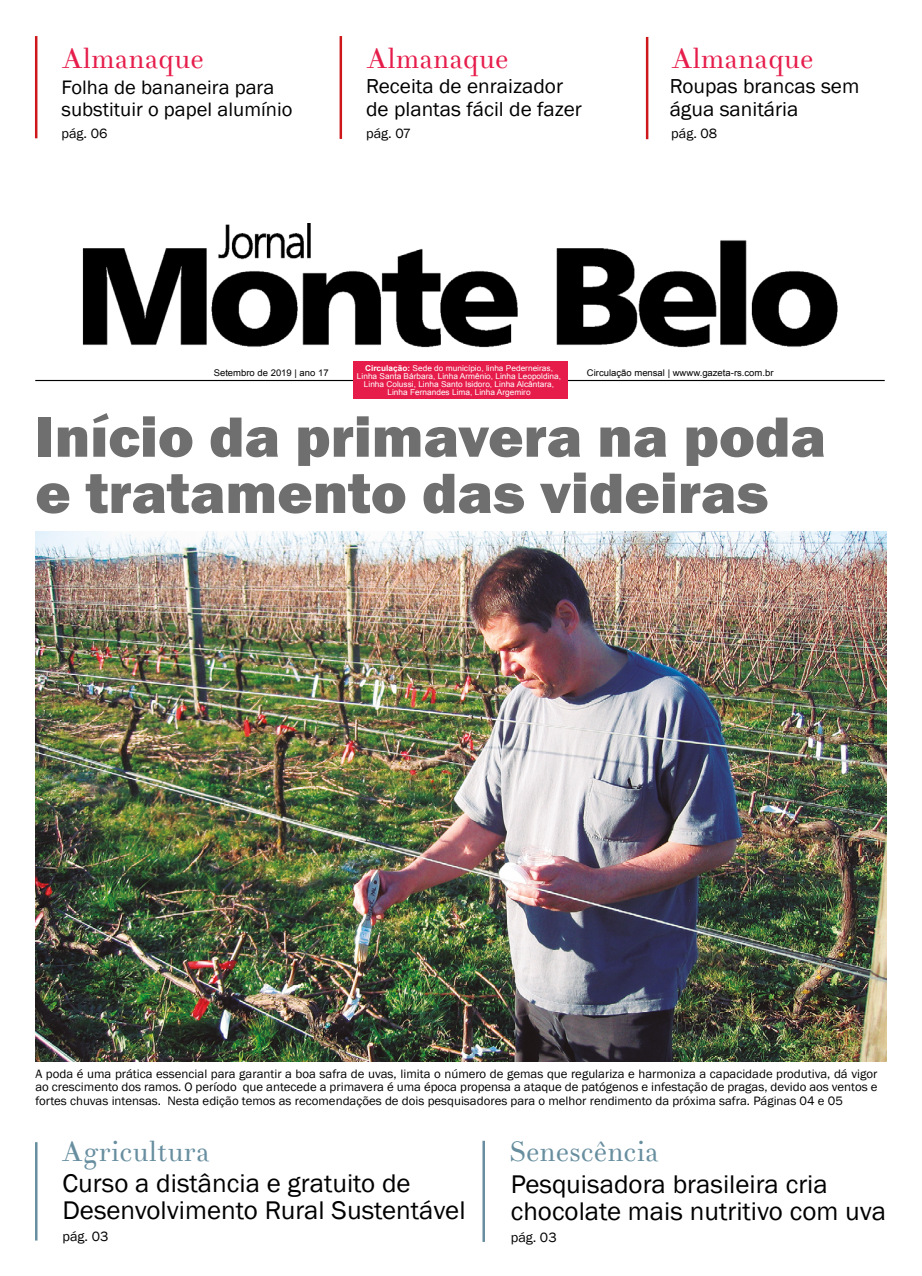
<style>
.page{position:relative;width:922px;height:1276px;background:#fff}
.page>*{position:absolute;margin:0;border:0;box-sizing:border-box;transform-origin:0 0}
.t1{font:800 58.75px/56.2px "Franklin Gothic";color:#706f6f}
.t2{font:27.62px "Theano Didot";color:#e61d4b}
.t3{font:27.62px "Theano Didot";color:#678e9f}
.t4{font:26.25px/27.5px "Franklin Gothic";color:#000}
.t5{font:20.75px/23px "Franklin Gothic";color:#000}
.t6{font:20px/22.5px "Franklin Gothic";color:#000}
.t7{font:13.88px "Franklin Gothic";color:#000}
.t8{font:12.5px/13.8px "Franklin Gothic";color:#000;text-align:justify}
.t9{font:9.25px "Arial";color:#000}
.t10{font:8px/8px "Arial";color:#fff;text-align:center}
.s1{font-weight:700}
</style>
<div class="page">
<hr style="left:35px;top:36px;width:2px;height:102px;background:#cd171a">
<img style="left:82px;top:223px;width:756px;height:142px">
<hr style="left:35px;top:380px;width:849px;height:1px;background:#000">
<div style="left:352px;top:361px;width:215px;height:38px;background:#e61d4b"></div>
<hr style="left:35px;top:1142px;width:2px;height:98px;background:#678e9f">
<hr style="left:482px;top:1140px;width:3px;height:102px;background:#678e9f">
<hr style="left:339px;top:36px;width:3px;height:103px;background:#cd171a">
<hr style="left:645px;top:37px;width:3px;height:102px;background:#cd171a">
<img style="left:36px;top:531px;width:850px;height:530px">
<h2 class="t2" style="left:61px;top:42px;width:144px">Almanaque</h2>
<h2 class="t2" style="left:366px;top:42px;width:144px">Almanaque</h2>
<h2 class="t2" style="left:671px;top:42px;width:144px">Almanaque</h2>
<h3 class="t5" style="left:366px;top:75px;width:217px">Receita de enraizador de plantas fácil de fazer</h3>
<h3 class="t5" style="left:669px;top:75px;width:191px">Roupas brancas sem água sanitária</h3>
<h3 class="t6" style="left:61px;top:76px;width:232px">Folha de bananeira para substituir o papel alumínio</h3>
<p class="t7" style="left:61px;top:125px;width:47px">pág. 06</p>
<p class="t7" style="left:671px;top:125px;width:47px">pág. 08</p>
<p class="t7" style="left:366px;top:125px;width:47px">pág. 07</p>
<p class="t10" style="left:357px;top:364px;width:206px"><span class="s1">Circulação:</span> Sede do município, linha Pederneiras, Linha Santa Bárbara, Linha Armênio, Linha Leopoldina, Linha Colussi, Linha Santo Isidoro, Linha Alcântara, Linha Fernandes Lima, Linha Argemiro</p>
<p class="t9" style="left:214px;top:366px;width:116px">Setembro de 2019 | ano 17</p>
<p class="t9" style="left:586px;top:366px;width:188px">Circulação mensal | wwww.gazeta-rs.com.br</p>
<h1 class="t1" style="left:35px;top:409px;width:792px">Início da primavera na poda e tratamento das videiras</h1>
<p class="t8" style="left:35px;top:1066px;width:843px">A poda é uma prática essencial para garantir a boa safra de uvas, limita o número de gemas que regulariza e harmoniza a capacidade produtiva, dá vigor ao crescimento dos ramos. O período que antecede a primavera é uma época propensa a ataque de patógenos e infestação de pragas, devido aos ventos e fortes chuvas intensas. Nesta edição temos as recomendações de dois pesquisadores para o melhor rendimento da próxima safra. Páginas 04 e 05</p>
<h2 class="t3" style="left:61px;top:1134px;width:150px">Agricultura</h2>
<h2 class="t3" style="left:508px;top:1134px;width:152px">Senescência</h2>
<h3 class="t4" style="left:62px;top:1170px;width:404px">Curso a distância e gratuito de<br>Desenvolvimento Rural Sustentável</h3>
<h3 class="t4" style="left:510px;top:1170px;width:377px">Pesquisadora brasileira cria chocolate mais nutritivo com uva</h3>
<p class="t7" style="left:62px;top:1227px;width:47px">pág. 03</p>
<p class="t7" style="left:510px;top:1228px;width:47px">pág. 03</p>
</div>
